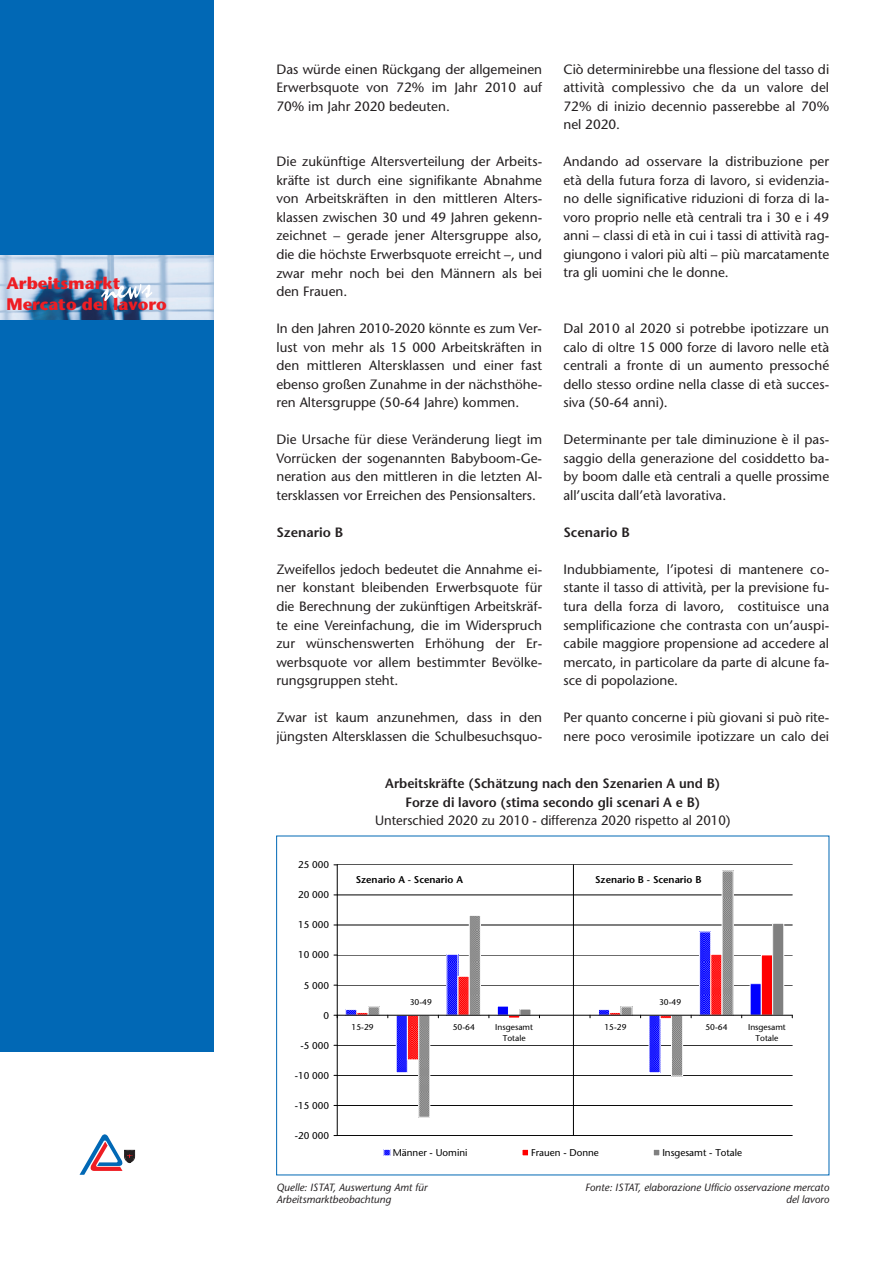
<style>
.page{position:relative;width:893px;height:1263px;background:#fff}
.page>*{position:absolute;margin:0;border:0;box-sizing:border-box;transform-origin:0 0}
.t1{font:700 16.8px/20.4px "Stone Sans";color:#ee1d23}
.t2{font:13.5px/18.5px "Stone Sans";color:#231f20;text-align:justify}
.t3{font:600 13.5px/18.5px "Stone Sans";color:#231f20;text-align:center}
.t4{font:italic 10.5px "Stone Sans";color:#231f20}
.t5{font:9.9px "Stone Sans";color:#000}
.t6{font:9.9px "Stone Sans Semibold+T42";color:#000}
.t7{font:8.4px/10.6px "Stone Sans";color:#000;text-align:center}
</style>
<div class="page">
<div style="left:0;top:0;width:213px;height:1051px;background:#0168b5"></div>
<img style="left:0;top:256px;width:213px;height:64px">
<svg style="left:80px;top:1134px;width:55px;height:41px"></svg>
<svg style="left:101px;top:284px;width:52px;height:17px"></svg>
<hr style="left:337px;top:1135px;width:455px;height:1px;background:#000">
<hr style="left:337px;top:1105px;width:455px;height:1px;background:#000">
<hr style="left:337px;top:1075px;width:455px;height:1px;background:#000">
<hr style="left:337px;top:1045px;width:455px;height:1px;background:#000">
<hr style="left:337px;top:985px;width:455px;height:1px;background:#000">
<hr style="left:337px;top:955px;width:455px;height:1px;background:#000">
<hr style="left:337px;top:925px;width:455px;height:1px;background:#000">
<hr style="left:337px;top:895px;width:455px;height:1px;background:#000">
<hr style="left:337px;top:865px;width:455px;height:1px;background:#000">
<svg style="left:347px;top:1011px;width:8px;height:2px"></svg>
<div style="left:345px;top:1009px;width:12px;height:6px;border:1px solid #fff"></div>
<svg style="left:398px;top:1017px;width:8px;height:54px"></svg>
<div style="left:396px;top:1015px;width:12px;height:58px;border:1px solid #fff"></div>
<svg style="left:448px;top:956px;width:8px;height:57px"></svg>
<div style="left:446px;top:954px;width:12px;height:61px;border:1px solid #fff"></div>
<div style="left:497px;top:1006px;width:11px;height:9px;background:#00f"></div>
<div style="left:497px;top:1006px;width:12px;height:9px;border:1px solid #fff"></div>
<svg style="left:600px;top:1011px;width:8px;height:2px"></svg>
<div style="left:598px;top:1009px;width:12px;height:6px;border:1px solid #fff"></div>
<svg style="left:651px;top:1017px;width:7px;height:54px"></svg>
<svg style="left:701px;top:933px;width:8px;height:80px"></svg>
<div style="left:699px;top:931px;width:12px;height:84px;border:1px solid #fff"></div>
<div style="left:750px;top:984px;width:11px;height:31px;background:#00f"></div>
<svg style="left:357px;top:1012px;width:11px;height:3px"></svg>
<svg style="left:409px;top:1017px;width:8px;height:41px"></svg>
<div style="left:407px;top:1015px;width:12px;height:45px;border:1px solid #fff"></div>
<svg style="left:460px;top:978px;width:8px;height:35px"></svg>
<svg style="left:508px;top:1016px;width:12px;height:2px"></svg>
<svg style="left:609px;top:1012px;width:12px;height:3px"></svg>
<div style="left:660px;top:1015px;width:12px;height:4px;border:1px solid #fff"></div>
<svg style="left:712px;top:956px;width:8px;height:57px"></svg>
<div style="left:710px;top:954px;width:12px;height:61px;border:1px solid #fff"></div>
<div style="left:761px;top:955px;width:11px;height:60px;background:#f00"></div>
<div style="left:761px;top:954px;width:12px;height:61px;border:1px solid #fff"></div>
<div style="left:368px;top:1007px;width:11px;height:8px;background:#8e8e8e"></div>
<div style="left:368px;top:1006px;width:12px;height:9px;border:1px solid #fff"></div>
<svg style="left:420px;top:1017px;width:8px;height:98px"></svg>
<div style="left:418px;top:1015px;width:12px;height:102px;border:1px solid #fff"></div>
<svg style="left:471px;top:917px;width:8px;height:96px"></svg>
<div style="left:469px;top:915px;width:12px;height:100px;border:1px solid #fff"></div>
<div style="left:520px;top:1009px;width:11px;height:6px;background:#808080"></div>
<div style="left:519px;top:1009px;width:12px;height:6px;border:1px solid #fff"></div>
<svg style="left:623px;top:1008px;width:7px;height:5px"></svg>
<div style="left:621px;top:1006px;width:11px;height:9px;border:1px solid #fff"></div>
<svg style="left:673px;top:1017px;width:8px;height:57px"></svg>
<div style="left:671px;top:1015px;width:12px;height:61px;border:1px solid #fff"></div>
<svg style="left:724px;top:872px;width:7px;height:141px"></svg>
<div style="left:722px;top:870px;width:11px;height:145px;border:1px solid #fff"></div>
<div style="left:773px;top:923px;width:11px;height:92px;background:#808080"></div>
<div style="left:772px;top:923px;width:12px;height:92px;border:1px solid #fff"></div>
<hr style="left:337px;top:865px;width:1px;height:270px;background:#000">
<hr style="left:337px;top:1015px;width:455px;height:1px;background:#000">
<svg style="left:385px;top:1151px;width:4px;height:3px"></svg>
<div style="left:383px;top:1149px;width:8px;height:7px;border:1px solid #fff"></div>
<div style="left:522px;top:1149px;width:6px;height:7px;background:#f00"></div>
<div style="left:522px;top:1149px;width:7px;height:7px;border:1px solid #fff"></div>
<div style="left:653px;top:1149px;width:7px;height:7px;background:#808080"></div>
<div style="left:653px;top:1149px;width:7px;height:7px;border:1px solid #fff"></div>
<hr style="left:573px;top:865px;width:1px;height:270px;background:#010101">
<p class="t1" style="left:7px;top:275px;width:162px">Arbeitsmarkt<br>Mercato del lavoro</p>
<p class="t2" style="left:276px;top:61px;width:267px">Das würde einen Rückgang der allgemeinen Erwerbsquote von 72% im Jahr 2010 auf 70% im Jahr 2020 bedeuten.</p>
<p class="t2" style="left:276px;top:154px;width:267px">Die zukünftige Altersverteilung der Arbeits&shy;kräfte ist durch eine signifikante Abnahme von Arbeitskräften in den mittleren Alters&shy;klassen zwischen 30 und 49 Jahren gekenn&shy;zeichnet – gerade jener Altersgruppe also, die die höchste Erwerbsquote erreicht –, und zwar mehr noch bei den Männern als bei den Frauen.</p>
<p class="t2" style="left:276px;top:321px;width:267px">In den Jahren 2010-2020 könnte es zum Ver&shy;lust von mehr als 15 000 Arbeitskräften in den mittleren Altersklassen und einer fast ebenso großen Zunahme in der nächsthöhe&shy;ren Altersgruppe (50-64 Jahre) kommen.</p>
<p class="t2" style="left:276px;top:432px;width:267px">Die Ursache für diese Veränderung liegt im Vorrücken der sogenannten Babyboom-Ge&shy;neration aus den mittleren in die letzten Al&shy;tersklassen vor Erreichen des Pensionsalters.</p>
<p class="t3" style="left:276px;top:524px;width:68px">Szenario B</p>
<p class="t2" style="left:276px;top:561px;width:267px">Zweifellos jedoch bedeutet die Annahme ei&shy;ner konstant bleibenden Erwerbsquote für die Berechnung der zukünftigen Arbeitskräf&shy;te eine Vereinfachung, die im Widerspruch zur wünschenswerten Erhöhung der Er&shy;werbsquote vor allem bestimmter Bevölke&shy;rungsgruppen steht.</p>
<p class="t2" style="left:276px;top:710px;width:267px">Zwar ist kaum anzunehmen, dass in den jüngsten Altersklassen die Schulbesuchsquo-</p>
<p class="t2" style="left:563px;top:61px;width:267px">Ciò determinirebbe una flessione del tasso di attività complessivo che da un valore del 72% di inizio decennio passerebbe al 70% nel 2020.</p>
<p class="t2" style="left:563px;top:154px;width:267px">Andando ad osservare la distribuzione per età della futura forza di lavoro, si evidenzia&shy;no delle significative riduzioni di forza di la&shy;voro proprio nelle età centrali tra i 30 e i 49 anni – classi di età in cui i tassi di attività rag&shy;giungono i valori più alti – più marcatamente tra gli uomini che le donne.</p>
<p class="t2" style="left:563px;top:321px;width:267px">Dal 2010 al 2020 si potrebbe ipotizzare un calo di oltre 15 000 forze di lavoro nelle età centrali a fronte di un aumento pressoché dello stesso ordine nella classe di età succes&shy;siva (50-64 anni).</p>
<p class="t2" style="left:563px;top:432px;width:267px">Determinante per tale diminuzione è il pas&shy;saggio della generazione del cosiddetto ba&shy;by boom dalle età centrali a quelle prossime all’uscita dall’età lavorativa.</p>
<p class="t3" style="left:563px;top:524px;width:68px">Scenario B</p>
<p class="t2" style="left:563px;top:561px;width:267px">Indubbiamente, l’ipotesi di mantenere co&shy;stante il tasso di attività, per la previsione fu&shy;tura della forza di lavoro, costituisce una semplificazione che contrasta con un’auspi&shy;cabile maggiore propensione ad accedere al mercato, in particolare da parte di alcune fa&shy;sce di popolazione.</p>
<p class="t2" style="left:563px;top:710px;width:267px">Per quanto concerne i più giovani si può rite&shy;nere poco verosimile ipotizzare un calo dei</p>
<p class="t5" style="left:298px;top:861px;width:33px">25 000</p>
<p class="t5" style="left:298px;top:891px;width:33px">20 000</p>
<p class="t5" style="left:298px;top:921px;width:33px">15 000</p>
<p class="t5" style="left:298px;top:951px;width:33px">10 000</p>
<p class="t5" style="left:304px;top:981px;width:27px">5 000</p>
<p class="t5" style="left:324px;top:1011px;width:7px">0</p>
<p class="t5" style="left:300px;top:1041px;width:30px">-5 000</p>
<p class="t5" style="left:295px;top:1071px;width:36px">-10 000</p>
<p class="t5" style="left:295px;top:1101px;width:36px">-15 000</p>
<p class="t5" style="left:295px;top:1131px;width:36px">-20 000</p>
<p class="t3" style="left:385px;top:776px;width:336px">Arbeitskräfte (Schätzung nach den Szenarien A und B)<br>Forze di lavoro (stima secondo gli scenari A e B)</p>
<p class="t2" style="left:375px;top:813px;width:357px">Unterschied 2020 zu 2010 - differenza 2020 rispetto al 2010)</p>
<p class="t6" style="left:356px;top:876px;width:109px">Szenario A - Scenario A</p>
<p class="t6" style="left:595px;top:876px;width:108px">Szenario B - Scenario B</p>
<p class="t7" style="left:410px;top:998px;width:24px">30-49</p>
<p class="t7" style="left:659px;top:998px;width:24px">30-49</p>
<p class="t7" style="left:352px;top:1023px;width:24px">15-29</p>
<p class="t7" style="left:453px;top:1023px;width:24px">50-64</p>
<p class="t7" style="left:495px;top:1023px;width:39px">Insgesamt<br>Totale</p>
<p class="t7" style="left:604px;top:1023px;width:24px">15-29</p>
<p class="t7" style="left:705px;top:1023px;width:24px">50-64</p>
<p class="t7" style="left:748px;top:1023px;width:39px">Insgesamt<br>Totale</p>
<p class="t5" style="left:393px;top:1149px;width:76px">Männer - Uomini</p>
<p class="t5" style="left:531px;top:1149px;width:69px">Frauen - Donne</p>
<p class="t5" style="left:662px;top:1149px;width:81px">Insgesamt - Totale</p>
<p class="t4" style="left:276px;top:1184px;width:152px">Quelle: ISTAT, Auswertung Amt für</p>
<p class="t4" style="left:585px;top:1184px;width:245px">Fonte: ISTAT, elaborazione Ufficio osservazione mercato</p>
<p class="t4" style="left:276px;top:1196px;width:116px">Arbeitsmarktbeobachtung</p>
<p class="t4" style="left:786px;top:1196px;width:45px">del lavoro</p>
</div>
